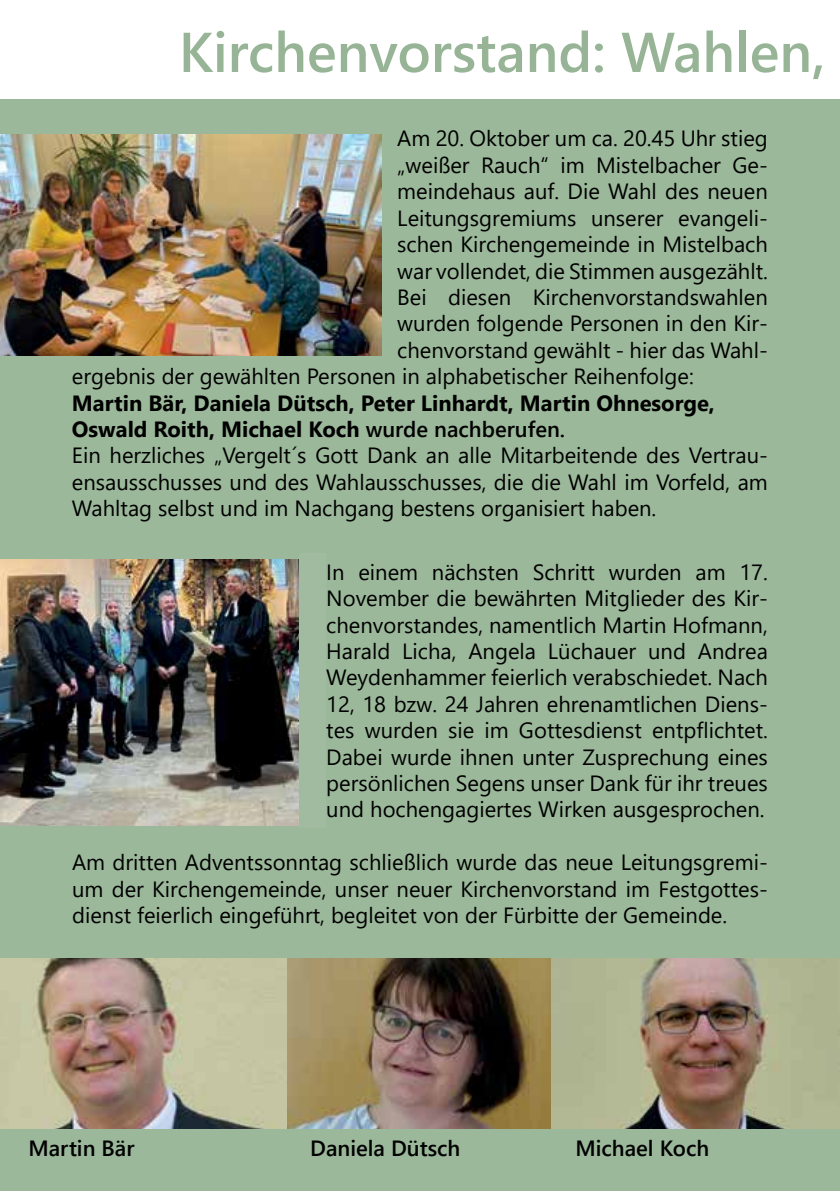
<style>
.page{position:relative;width:840px;height:1191px;background:#fff}
.page>*{position:absolute;margin:0;border:0;box-sizing:border-box;transform-origin:0 0}
.t1{font:600 56px "Segoe UI";color:#97b596}
.t2{font:22px/26.4px "Segoe UI";color:#000;text-align:justify}
.t3{font:600 22px "Segoe UI";color:#000}
.s1{font-weight:700}
.s2{font-weight:600}
</style>
<div class="page">
<div style="left:0;top:99px;width:839px;height:1092px;background:#9bb89a"></div>
<img style="left:0;top:958px;width:288px;height:170px">
<img style="left:288px;top:958px;width:551px;height:170px">
<img style="left:0;top:134px;width:381px;height:222px">
<img style="left:0;top:559px;width:299px;height:266px">
<div style="left:299px;top:553px;width:27px;height:275px;background:#a0bb9f"></div>
<h1 class="t1" style="left:179px;top:-1px;width:648px">Kirchenvorstand: Wahlen,</h1>
<p class="t2" style="left:397px;top:123px;width:372px">Am 20. Oktober um ca. 20.45 Uhr stieg</p>
<p class="t2" style="left:397px;top:150px;width:372px">„weißer Rauch“ im Mistelbacher Ge-</p>
<p class="t2" style="left:397px;top:176px;width:372px">meindehaus auf. Die Wahl des neuen</p>
<p class="t2" style="left:397px;top:203px;width:372px">Leitungsgremiums unserer evangeli-</p>
<p class="t2" style="left:397px;top:229px;width:372px">schen Kirchengemeinde in Mistelbach</p>
<p class="t2" style="left:397px;top:255px;width:372px">war vollendet, die Stimmen ausgezählt.</p>
<p class="t2" style="left:397px;top:282px;width:372px">Bei diesen Kirchenvorstandswahlen</p>
<p class="t2" style="left:397px;top:308px;width:372px">wurden folgende Personen in den Kir-</p>
<p class="t2" style="left:397px;top:335px;width:372px">chenvorstand gewählt - hier das Wahl-</p>
<p class="t2" style="left:72px;top:361px;width:623px">ergebnis der gewählten Personen in alphabetischer Reihenfolge:</p>
<p class="t2" style="left:72px;top:387px;width:697px;text-align:left"><span class="s1">Martin Bär, Daniela Dütsch, Peter Linhardt, Martin Ohnesorge, Oswald Roith, Michael Koch</span> <span class="s2">wurde nachberufen.<br></span>Ein herzliches „Vergelt´s Gott Dank an alle Mitarbeitende des Vertrau&shy;ensausschusses und des Wahlausschusses, die die Wahl im Vorfeld, am Wahltag selbst und im Nachgang bestens organisiert haben.</p>
<p class="t2" style="left:326px;top:557px;width:443px">In einem nächsten Schritt wurden am 17.<br>November die bewährten Mitglieder des Kir&shy;chenvorstandes, namentlich Martin Hofmann, Harald Licha, Angela Lüchauer und Andrea Weydenhammer feierlich verabschiedet. Nach 12, 18 bzw. 24 Jahren ehrenamtlichen Diens&shy;tes wurden sie im Gottesdienst entpflichtet.<br>Dabei wurde ihnen unter Zusprechung eines persönlichen Segens unser Dank für ihr treues und hochengagiertes Wirken ausgesprochen.</p>
<p class="t2" style="left:72px;top:847px;width:697px">Am dritten Adventssonntag schließlich wurde das neue Leitungsgremi&shy;um der Kirchengemeinde, unser neuer Kirchenvorstand im Festgottes&shy;dienst feierlich eingeführt, begleitet von der Fürbitte der Gemeinde.</p>
<p class="t3" style="left:28px;top:1127px;width:108px">Martin Bär</p>
<p class="t3" style="left:310px;top:1127px;width:151px">Daniela Dütsch</p>
<p class="t3" style="left:575px;top:1127px;width:135px">Michael Koch</p>
</div>
